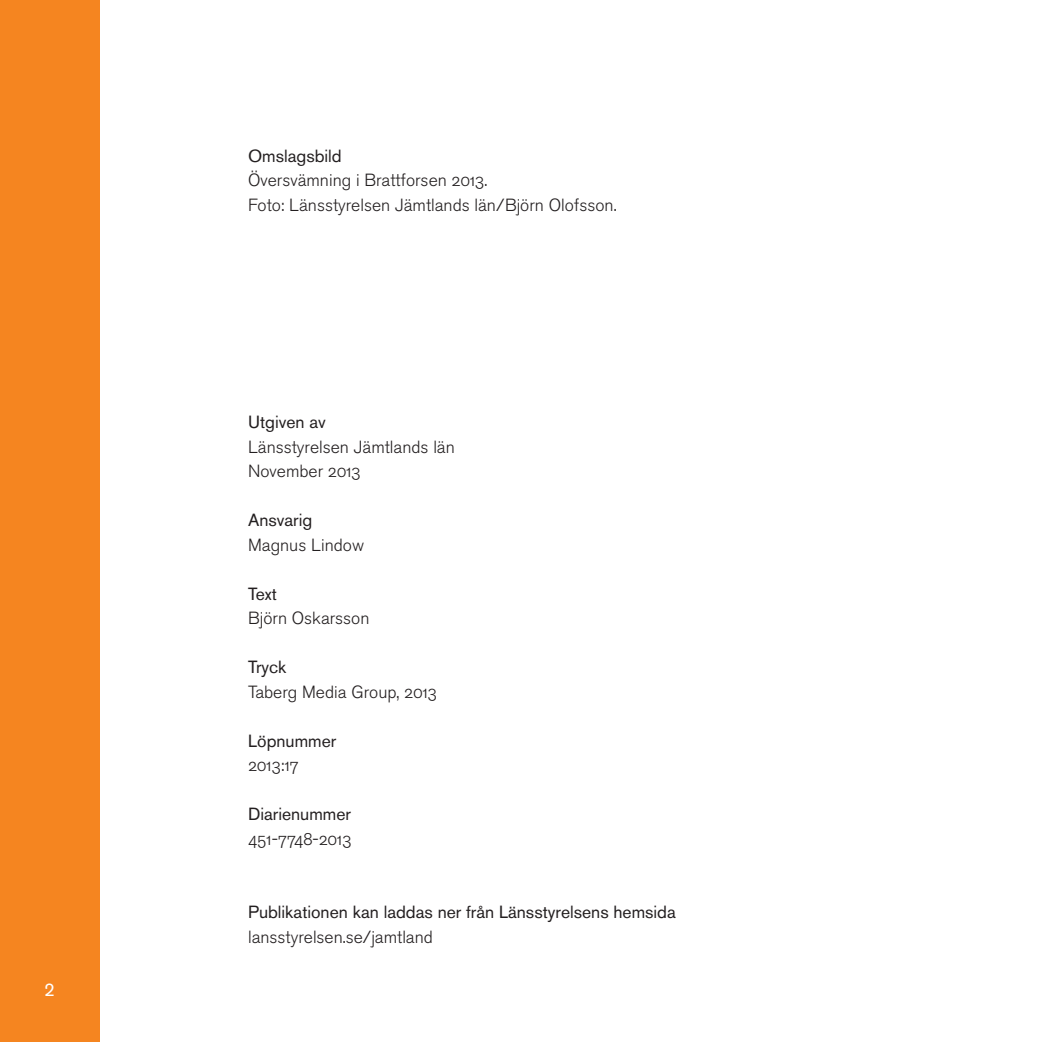
<style>
.page{position:relative;width:1042px;height:1042px;background:#fff}
.page>*{position:absolute;margin:0;border:0;box-sizing:border-box;transform-origin:0 0}
.Brödtext{font:18.38px "Akzidenz Grotesk BE";color:#fff}
.t1{font:17.5px "Akzidenz Grotesk BE Light Os F";color:#231f20}
.t2{font:17.5px "Akzidenz Grotesk BE";color:#231f20}
</style>
<div class="page">
<div style="left:0;top:0;width:99px;height:1042px;background:#f58520"></div>
<p class="Brödtext" style="left:44px;top:979px;width:12px">2</p>
<p class="t2" style="left:248px;top:145px;width:95px">Omslagsbild</p>
<p class="t1" style="left:248px;top:171px;width:241px">Översvämning i Brattforsen 2013.</p>
<p class="t1" style="left:248px;top:195px;width:370px">Foto: Länsstyrelsen Jämtlands län/Björn Olofsson.</p>
<p class="t2" style="left:248px;top:412px;width:79px">Utgiven av</p>
<p class="t1" style="left:248px;top:437px;width:208px">Länsstyrelsen Jämtlands län</p>
<p class="t1" style="left:248px;top:461px;width:114px">November 2013</p>
<p class="t2" style="left:248px;top:510px;width:66px">Ansvarig</p>
<p class="t1" style="left:248px;top:535px;width:117px">Magnus Lindow</p>
<p class="t2" style="left:248px;top:583px;width:30px">Text</p>
<p class="t1" style="left:248px;top:608px;width:123px">Björn Oskarsson</p>
<p class="t2" style="left:248px;top:657px;width:39px">Tryck</p>
<p class="t1" style="left:248px;top:682px;width:190px">Taberg Media Group, 2013</p>
<p class="t2" style="left:248px;top:730px;width:90px">Löpnummer</p>
<p class="t1" style="left:248px;top:755px;width:52px">2013:17</p>
<p class="t2" style="left:248px;top:804px;width:104px">Diarienummer</p>
<p class="t1" style="left:248px;top:829px;width:105px">451-7748-2013</p>
<p class="t2" style="left:248px;top:902px;width:429px">Publikationen kan laddas ner från Länsstyrelsens hemsida</p>
<p class="t1" style="left:248px;top:927px;width:186px">lansstyrelsen.se/jamtland</p>
</div>
